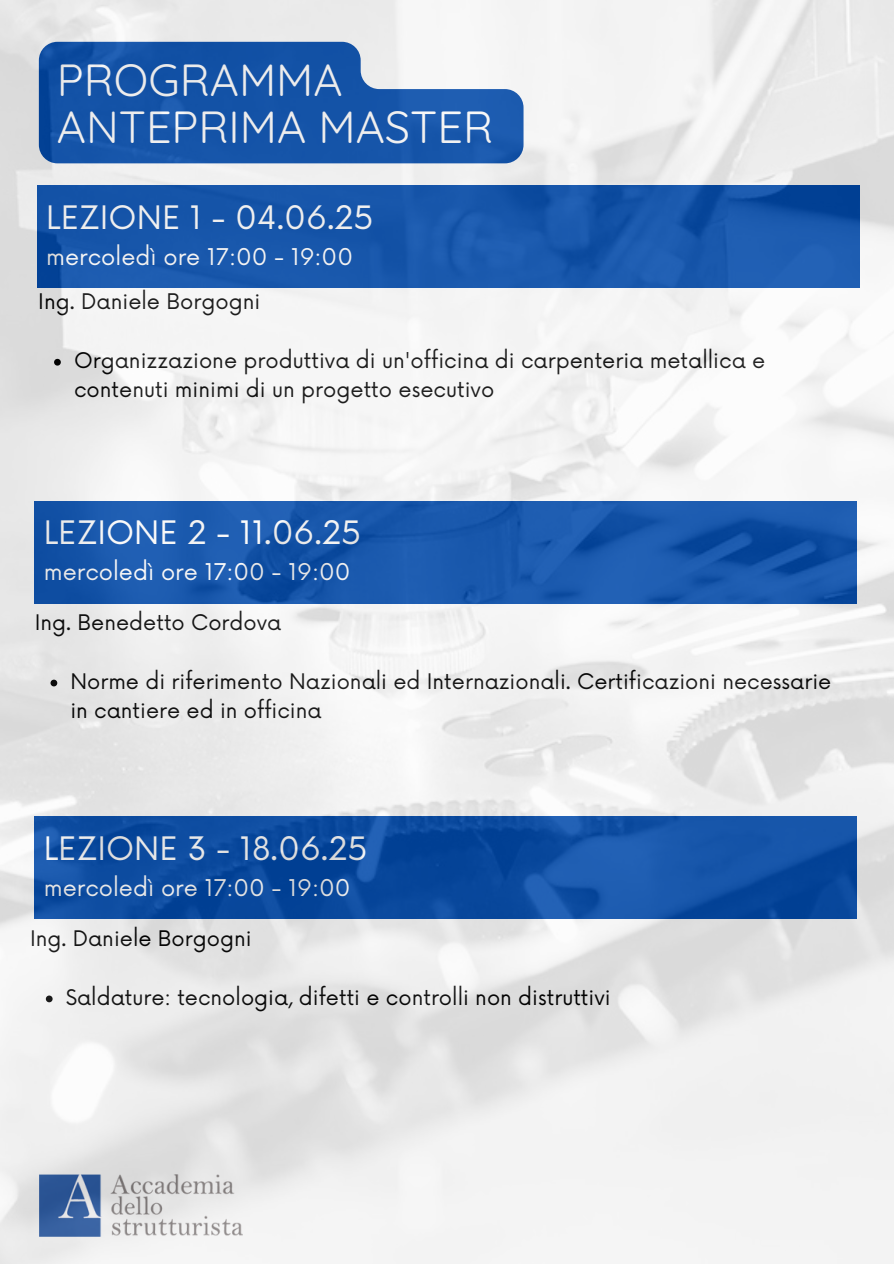
<style>
.page{position:relative;width:894px;height:1264px;background:#fff}
.page>*{position:absolute;margin:0;border:0;box-sizing:border-box;transform-origin:0 0}
.t1{font:45px/47.2px "Quicksand";color:#fff}
.t2{font:31.5px "Now";color:#fff}
.t3{font:22.5px "Now";color:#fff}
.t4{font:21px/29.2px "Now";color:#000}
</style>
<div class="page">
<img style="left:0;top:0;width:893px;height:1263px">
<p class="t1" style="left:57px;top:55px;width:437px">PROGRAMMA<br>ANTEPRIMA MASTER</p>
<h1 class="t2" style="left:46px;top:200px;width:329px">LEZIONE 1 - 04.06.25</h1>
<h1 class="t3" style="left:46px;top:244px;width:308px">mercoledì ore 17:00 - 19:00</h1>
<p class="t4" style="left:38px;top:288px;width:223px">Ing. Daniele Borgogni</p>
<p class="t4" style="left:74px;top:347px;width:692px">Organizzazione produttiva di un'officina di carpenteria metallica e contenuti minimi di un progetto esecutivo</p>
<h2 class="t2" style="left:44px;top:515px;width:319px">LEZIONE 2 - 11.06.25</h2>
<h2 class="t3" style="left:44px;top:559px;width:308px">mercoledì ore 17:00 - 19:00</h2>
<h2 class="t4" style="left:35px;top:609px;width:248px">Ing. Benedetto Cordova</h2>
<p class="t4" style="left:70px;top:667px;width:762px">Norme di riferimento Nazionali ed Internazionali. Certificazioni necessarie in cantiere ed in officina</p>
<p class="t2" style="left:44px;top:831px;width:325px">LEZIONE 3 - 18.06.25</p>
<p class="t3" style="left:44px;top:875px;width:308px">mercoledì ore 17:00 - 19:00</p>
<h2 class="t4" style="left:30px;top:924px;width:223px">Ing. Daniele Borgogni</h2>
<p class="t4" style="left:66px;top:983px;width:546px">Saldature: tecnologia, difetti e controlli non distruttivi</p>
</div>
